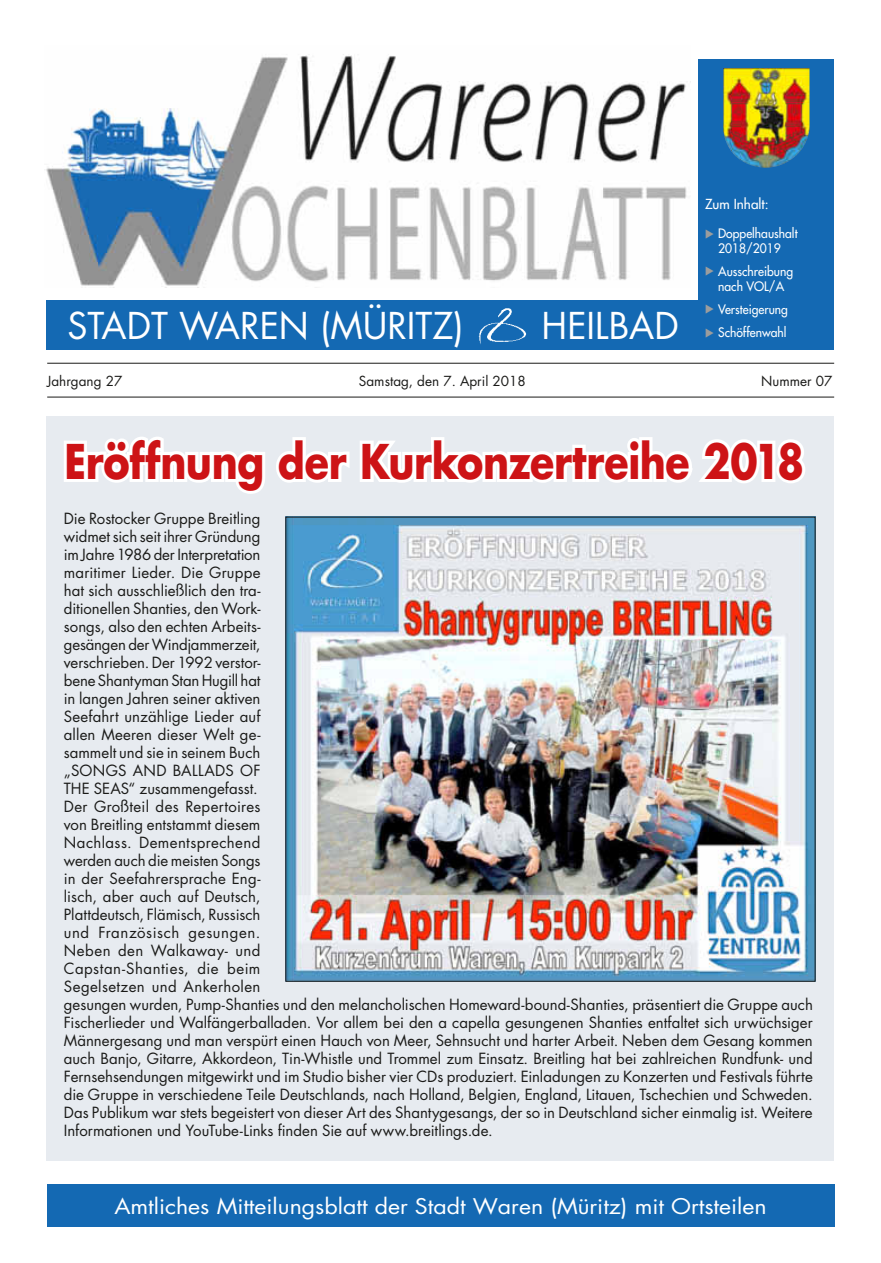
<style>
.page{position:relative;width:881px;height:1263px;background:#fff}
.page>*{position:absolute;margin:0;border:0;box-sizing:border-box;transform-origin:0 0}
.t1{font:700 46.5px "Futura LT";letter-spacing:-.01em;color:#cd1316;scale:.85 1}
.t2{font:36px "Futura LT";color:#fff}
.t3{font:21px "Futura LT";color:#fff;scale:1.1 1}
.t4{font:15px/18px "Futura LT";color:#1a1a18}
.t5{font:13.5px "Futura LT";color:#1a1a18}
.t6{font:13.5px "Futura LT";color:#fff}
.t7{font:12.75px/15.3px "Futura LT";color:#fff;scale:.95 1}
</style>
<div class="page">
<div style="left:47px;top:1184px;width:786px;height:43px;background:#1469b3"></div>
<div style="left:47px;top:300px;width:786px;height:50px;background:#1469b3"></div>
<div style="left:698px;top:59px;width:135px;height:246px;background:#1469b3"></div>
<img style="left:723px;top:68px;width:86px;height:100px">
<img style="left:478px;top:308px;width:49px;height:36px">
<img style="left:46px;top:54px;width:641px;height:232px">
<div style="left:47px;top:417px;width:786px;height:744px;background:#e7ebf0"></div>
<img style="left:287px;top:519px;width:526px;height:461px">
<svg style="left:64px;top:437px;width:741px;height:57px"></svg>
<hr style="left:47px;top:363px;width:786px;height:1px;background:#1a1a18">
<hr style="left:47px;top:397px;width:786px;height:1px;background:#1a1a18">
<h2 class="t2" style="left:67px;top:302px;width:398px">STADT WAREN (MÜRITZ)</h2>
<h2 class="t2" style="left:541px;top:302px;width:139px">HEILBAD</h2>
<p class="t6" style="left:704px;top:196px;width:65px">Zum Inhalt:</p>
<p class="t7" style="left:718px;top:226px;width:85px">Doppelhaushalt<br>2018/2019</p>
<p class="t7" style="left:718px;top:264px;width:80px">Ausschreibung nach VOL/A</p>
<p class="t7" style="left:718px;top:298px;width:75px;line-height:22.8px">Versteigerung<br>Schöffenwahl</p>
<p class="t5" style="left:47px;top:372px;width:77px">Jahrgang 27</p>
<p class="t5" style="left:359px;top:372px;width:168px">Samstag, den 7. April 2018</p>
<p class="t5" style="left:760px;top:372px;width:73px">Nummer 07</p>
<h1 class="t1" style="left:64px;top:430px;width:871px">Eröffnung der Kurkonzertreihe 2018</h1>
<p class="t4" style="left:64px;top:510px;width:750px">Die Rostocker Gruppe Breitling<br>widmet sich seit ihrer Gründung<br>im Jahre 1986 der Interpretation<br>maritimer Lieder. Die Gruppe<br>hat sich ausschließlich den tra-<br>ditionellen Shanties, den Work-<br>songs, also den echten Arbeits-<br>gesängen der Windjammerzeit,<br>verschrieben. Der 1992 verstor-<br>bene Shantyman Stan Hugill hat<br>in langen Jahren seiner aktiven<br>Seefahrt unzählige Lieder auf<br>allen Meeren dieser Welt ge-<br>sammelt und sie in seinem Buch<br>„SONGS AND BALLADS OF<br>THE SEAS“ zusammengefasst.<br>Der Großteil des Repertoires<br>von Breitling entstammt diesem<br>Nachlass. Dementsprechend<br>werden auch die meisten Songs<br>in der Seefahrersprache Eng-<br>lisch, aber auch auf Deutsch,<br>Plattdeutsch, Flämisch, Russisch<br>und Französisch gesungen.<br>Neben den Walkaway- und<br>Capstan-Shanties, die beim<br>Segelsetzen und Ankerholen<br>gesungen wurden, Pump-Shanties und den melancholischen Homeward-bound-Shanties, präsentiert die Gruppe auch Fischerlieder und Walfängerballaden. Vor allem bei den a capella gesungenen Shanties entfaltet sich urwüchsiger Männergesang und man verspürt einen Hauch von Meer, Sehnsucht und harter Arbeit. Neben dem Gesang kommen auch Banjo, Gitarre, Akkordeon, Tin-Whistle und Trommel zum Einsatz. Breitling hat bei zahlreichen Rundfunk- und Fernsehsendungen mitgewirkt und im Studio bisher vier CDs produziert. Einladungen zu Konzerten und Festivals führte die Gruppe in verschiedene Teile Deutschlands, nach Holland, Belgien, England, Litauen, Tschechien und Schweden.<br>Das Publikum war stets begeistert von dieser Art des Shantygesangs, der so in Deutschland sicher einmalig ist. Weitere Informationen und YouTube-Links finden Sie auf www.breitlings.de.</p>
<h3 class="t3" style="left:114px;top:1192px;width:594px">Amtliches Mitteilungsblatt der Stadt Waren (Müritz) mit Ortsteilen</h3>
</div>
